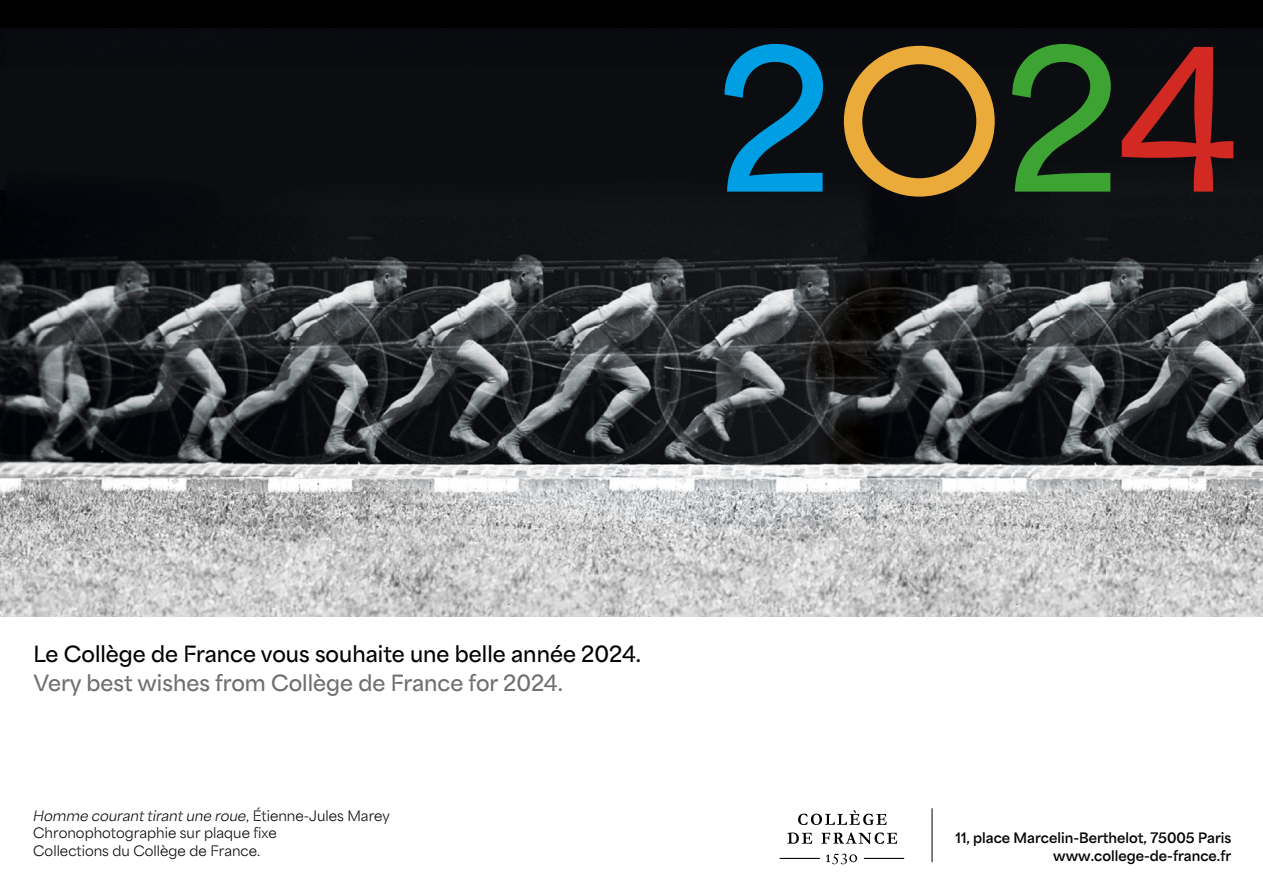
<style>
.page{position:relative;width:1263px;height:893px;background:#fff}
.page>*{position:absolute;margin:0;border:0;box-sizing:border-box;transform-origin:0 0}
.t1{font:600 21px "Area Inktrap";color:#000}
.t2{font:600 21px "Area Inktrap";color:#6f6f6e}
.t3{font:13.5px/17.7px "Area Inktrap";color:#020103}
.t4{font:700 13.5px/17.7px "Area Inktrap";color:#020103;text-align:right}
.s1{font-style:italic}
</style>
<div class="page">
<div style="left:0;top:0;width:1263px;height:616px;background:#000"></div>
<img style="left:0;top:28px;width:1263px;height:588px">
<svg style="left:844px;top:46px;width:151px;height:151px;background:#56421e"></svg>
<svg style="left:1122px;top:47px;width:111px;height:145px;background:#521717"></svg>
<svg style="left:1012px;top:44px;width:99px;height:148px;background:#204d1f"></svg>
<svg style="left:724px;top:44px;width:99px;height:148px;background:#064b6a"></svg>
<svg style="left:826px;top:854px;width:31px;height:10px"></svg>
<svg style="left:798px;top:810px;width:89px;height:15px"></svg>
<hr style="left:864px;top:858px;width:40px;height:1px;background:#020103">
<hr style="left:780px;top:858px;width:40px;height:1px;background:#020103">
<svg style="left:787px;top:832px;width:110px;height:12px"></svg>
<hr style="left:932px;top:808px;width:1px;height:54px;background:#020103">
<h1 class="t1" style="left:34px;top:635px;width:609px">Le Collège de France vous souhaite une belle année 2024.</h1>
<h1 class="t2" style="left:34px;top:664px;width:531px">Very best wishes from Collège de France for 2024.</h1>
<p class="t3" style="left:33px;top:805px;width:358px"><span class="s1">Homme courant tirant une roue</span>, Étienne-Jules Marey<br>Chronophotographie sur plaque fixe<br>Collections du Collège de France.</p>
<p class="t4" style="left:955px;top:828px;width:277px">11, place Marcelin-Berthelot, 75005 Paris www.college-de-france.fr</p>
</div>
